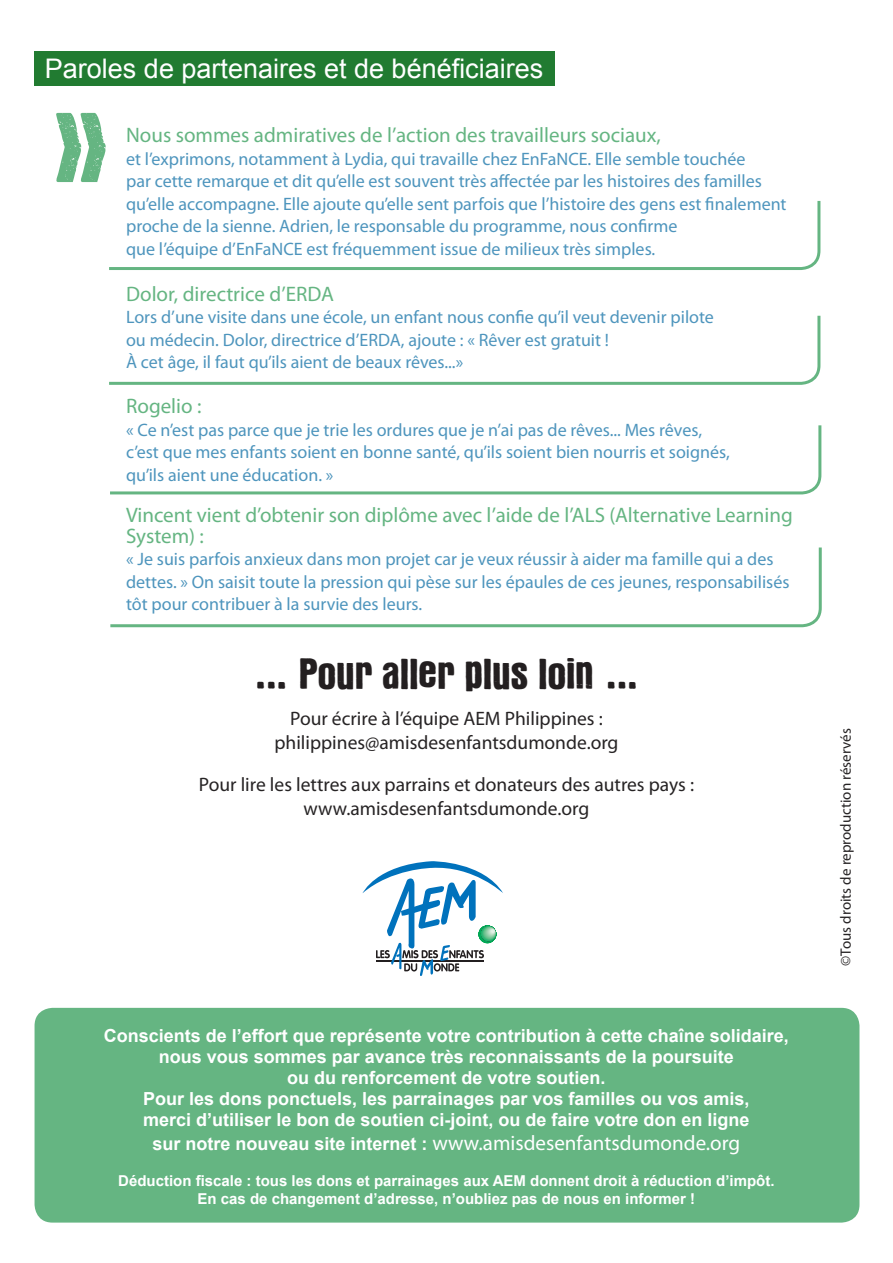
<style>
.page{position:relative;width:893px;height:1263px;background:#fff}
.page>*{position:absolute;margin:0;border:0;box-sizing:border-box;transform-origin:0 0}
.t1{font:45px "Victor";color:#231f20}
.t2{font:27px "Arial";color:#fff}
.t3{font:21px/21px "Myriad Pro";color:#65b582}
.t4{font:21px "Myriad Pro";color:#fff}
.t5{font:19.5px/24px "Myriad Pro";color:#262324;text-align:center}
.t6{font:18px/22.5px "Myriad Pro";color:#4e95bd}
.t7{font:700 18px "Arial";color:#fff}
.t8{font:700 15px "Arial";color:#fff}
.t9{font:15px "Myriad Pro";color:#262324}
.s1{font-family:"Arial";font-weight:700;font-size:18px}
</style>
<div class="page">
<div style="left:34px;top:51px;width:520px;height:34px;background:#217b31"></div>
<svg style="left:109px;top:315px;width:712px;height:70px"></svg>
<svg style="left:109px;top:200px;width:712px;height:70px"></svg>
<svg style="left:110px;top:547px;width:712px;height:81px"></svg>
<svg style="left:110px;top:425px;width:712px;height:70px"></svg>
<svg style="left:363px;top:861px;width:140px;height:115px"></svg>
<div style="left:35px;top:1008px;width:824px;height:214px;background:#65b582;border-radius:18px"></div>
<p class="t2" style="left:45px;top:51px;width:500px">Paroles de partenaires et de bénéficiaires</p>
<p class="t3" style="left:126px;top:124px;width:536px">Nous sommes admiratives de l’action des travailleurs sociaux,</p>
<p class="t6" style="left:126px;top:147px;width:662px">et l’exprimons, notamment à Lydia, qui travaille chez EnFaNCE. Elle semble touchée<br>par cette remarque et dit qu’elle est souvent très affectée par les histoires des familles qu’elle accompagne. Elle ajoute qu’elle sent parfois que l’histoire des gens est finalement proche de la sienne. Adrien, le responsable du programme, nous confirme<br>que l’équipe d’EnFaNCE est fréquemment issue de milieux très simples.</p>
<p class="t3" style="left:126px;top:283px;width:209px">Dolor, directrice d’ERDA</p>
<p class="t6" style="left:126px;top:306px;width:589px">Lors d’une visite dans une école, un enfant nous confie qu’il veut devenir pilote ou médecin. Dolor, directrice d’ERDA, ajoute : « Rêver est gratuit !<br>À cet âge, il faut qu’ils aient de beaux rêves...»</p>
<p class="t3" style="left:126px;top:395px;width:77px">Rogelio :</p>
<p class="t6" style="left:126px;top:418px;width:605px">« Ce n’est pas parce que je trie les ordures que je n’ai pas de rêves... Mes rêves, c’est que mes enfants soient en bonne santé, qu’ils soient bien nourris et soignés,</p>
<p class="t6" style="left:126px;top:463px;width:209px">qu’ils aient une éducation. »</p>
<p class="t3" style="left:126px;top:504px;width:668px">Vincent vient d’obtenir son diplôme avec l’aide de l’ALS (Alternative Learning<br>System) :</p>
<p class="t6" style="left:126px;top:548px;width:665px">« Je suis parfois anxieux dans mon projet car je veux réussir à aider ma famille qui a des dettes. » On saisit toute la pression qui pèse sur les épaules de ces jeunes, responsabilisés tôt pour contribuer à la survie des leurs.</p>
<p class="t1" style="left:253px;top:651px;width:388px">… Pour aller plus loin …</p>
<p class="t5" style="left:274px;top:706px;width:346px">Pour écrire à l’équipe AEM Philippines : philippines@amisdesenfantsdumonde.org</p>
<p class="t5" style="left:199px;top:772px;width:497px">Pour lire les lettres aux parrains et donateurs des autres pays : www.amisdesenfantsdumonde.org</p>
<p class="t7" style="left:104px;top:1023px;width:687px">Conscients de l’effort que représente votre contribution à cette chaîne solidaire,</p>
<p class="t7" style="left:159px;top:1044px;width:577px">nous vous sommes par avance très reconnaissants de la poursuite</p>
<p class="t7" style="left:287px;top:1065px;width:320px">ou du renforcement de votre soutien.</p>
<p class="t7" style="left:143px;top:1086px;width:608px">Pour les dons ponctuels, les parrainages par vos familles ou vos amis,</p>
<p class="t7" style="left:143px;top:1107px;width:608px">merci d’utiliser le bon de soutien ci-joint, ou de faire votre don en ligne</p>
<p class="t4" style="left:152px;top:1130px;width:589px"><span class="s1">sur notre nouveau site internet :</span> www.amisdesenfantsdumonde.org</p>
<p class="t8" style="left:118px;top:1171px;width:658px">Déduction fiscale : tous les dons et parrainages aux AEM donnent droit à réduction d’impôt.</p>
<p class="t8" style="left:197px;top:1189px;width:499px">En cas de changement d’adresse, n’oubliez pas de nous en informer !</p>
<p class="t9" style="left:836px;top:966px;width:239px;rotate:-90deg">©Tous droits de reproduction réservés</p>
</div>
